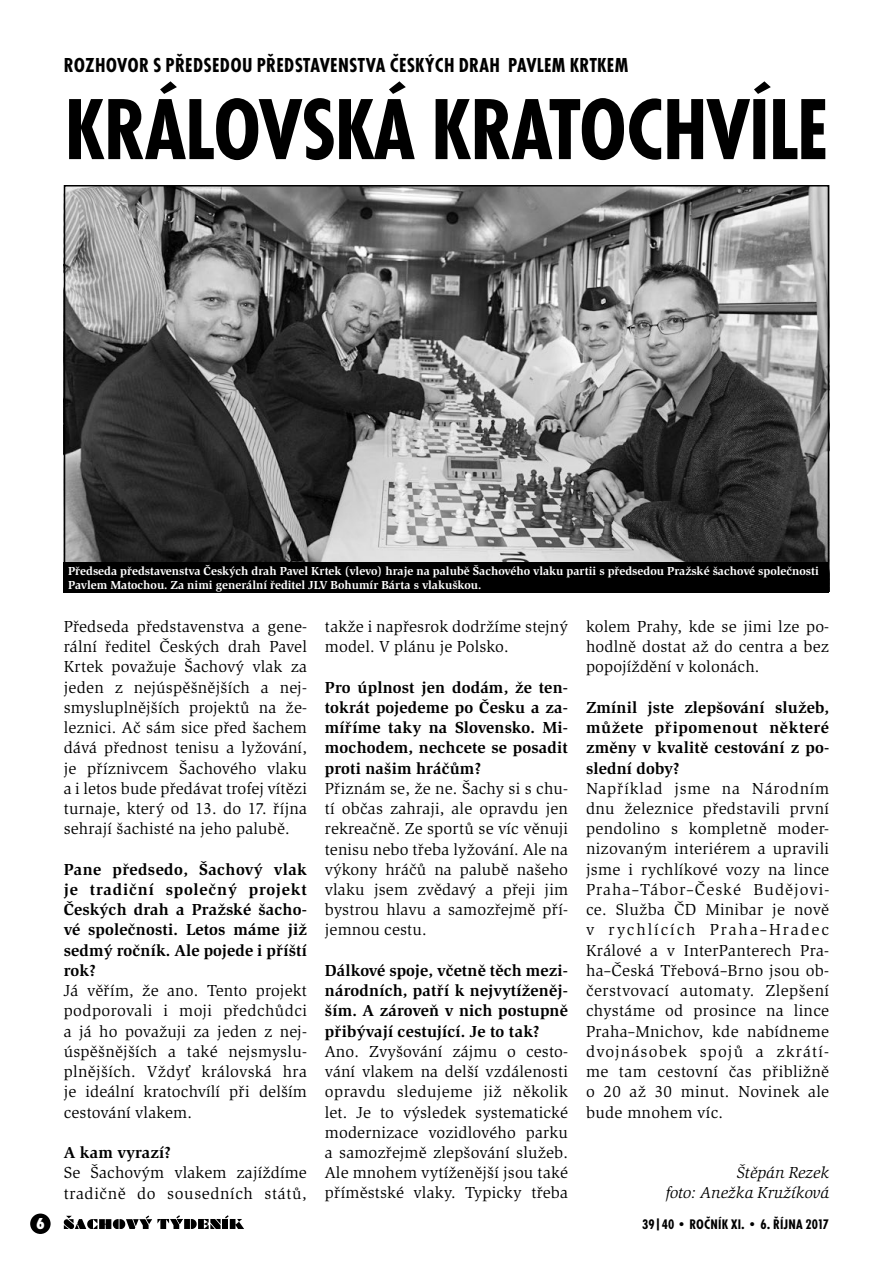
<style>
.page{position:relative;width:893px;height:1263px;background:#fff}
.page>*{position:absolute;margin:0;border:0;box-sizing:border-box;transform-origin:0 0}
.t1{font:700 condensed 90px "Futura TOT";letter-spacing:-.015em;color:#000}
.t2{font:700 condensed 21px "Futura TOT";letter-spacing:.015em;color:#000}
.t3{font:16.5px/20.2px "Slimbach Itc TOT";letter-spacing:.01em;color:#000;text-align:justify}
.t4{font:700 16.5px/20.2px "Slimbach Itc TOT";letter-spacing:.01em;color:#000;text-align:justify}
.t5{font:italic 16.5px/20.2px "Slimbach Itc TOT";color:#000;text-align:right}
.t6{font:16.5px "Futura TOT Extr Bold Cond";color:#fff}
.t7{font:700 condensed 14.4px "Futura TOT";letter-spacing:.015em;color:#000}
.t8{font:700 12px/13.5px "Slimbach Itc TOT";color:#fff}
</style>
<div class="page">
<div style="left:30px;top:1213px;width:21px;height:21px;background:#000;border-radius:50%"></div>
<svg style="left:64px;top:1215px;width:180px;height:14px"></svg>
<img style="left:67px;top:188px;width:759px;height:374px">
<div style="left:64px;top:562px;width:765px;height:31px;background:#000"></div>
<p class="t2" style="left:64px;top:53px;width:566px">ROZHOVOR S PŘEDSEDOU PŘEDSTAVENSTVA ČESKÝCH DRAH PAVLEM KRTKEM</p>
<h1 class="t1" style="left:64px;top:77px;width:766px">KRÁLOVSKÁ KRATOCHVÍLE</h1>
<p class="t8" style="left:68px;top:565px;width:752px">Předseda představenstva Českých drah Pavel Krtek (vlevo) hraje na palubě Šachového vlaku partii s předsedou Pražské šachové společnosti<br>Pavlem Matochou. Za nimi generální ředitel JLV Bohumír Bárta s vlakuškou.</p>
<p class="t3" style="left:64px;top:616px;width:245px">Předseda představenstva a gene&shy;rální ředitel Českých drah Pavel Krtek považuje Šachový vlak za jeden z nejúspěšnějších a nej&shy;smysluplnějších projektů na že&shy;leznici. Ač sám sice před šachem dává přednost tenisu a lyžování, je příznivcem Šachového vlaku a i letos bude předávat trofej vítězi turnaje, který od 13. do 17. října sehrají šachisté na jeho palubě.</p>
<p class="t4" style="left:64px;top:859px;width:245px">Pane předsedo, Šachový vlak je tradiční společný projekt Českých drah a Pražské šacho&shy;vé společnosti. Letos máme již sedmý ročník. Ale pojede i příští rok?</p>
<p class="t3" style="left:64px;top:981px;width:245px">Já věřím, že ano. Tento projekt podporovali i moji předchůdci a já ho považuji za jeden z nej&shy;úspěšnějších a také nejsmyslu&shy;plnějších. Vždyť královská hra je ideální kratochvílí při delším cestování vlakem.</p>
<p class="t4" style="left:64px;top:1142px;width:109px">A kam vyrazí?</p>
<p class="t3" style="left:64px;top:1163px;width:245px">Se Šachovým vlakem zajíždíme tradičně do sousedních států,</p>
<p class="t3" style="left:325px;top:616px;width:245px">takže i napřesrok dodržíme stejný model. V plánu je Polsko.</p>
<p class="t4" style="left:325px;top:677px;width:245px">Pro úplnost jen dodám, že ten&shy;tokrát pojedeme po Česku a za&shy;míříme taky na Slovensko. Mi&shy;mochodem, nechcete se posadit proti našim hráčům?</p>
<p class="t3" style="left:325px;top:778px;width:245px">Přiznám se, že ne. Šachy si s chu&shy;tí občas zahraji, ale opravdu jen rekreačně. Ze sportů se víc věnuji tenisu nebo třeba lyžování. Ale na výkony hráčů na palubě našeho vlaku jsem zvědavý a přeji jim bystrou hlavu a samozřejmě pří&shy;jemnou cestu.</p>
<p class="t4" style="left:325px;top:960px;width:245px">Dálkové spoje, včetně těch mezi&shy;národních, patří k nejvytíženěj&shy;ším. A zároveň v nich postupně přibývají cestující. Je to tak?</p>
<p class="t3" style="left:325px;top:1041px;width:245px">Ano. Zvyšování zájmu o cesto&shy;vání vlakem na delší vzdálenosti opravdu sledujeme již několik let. Je to výsledek systematické modernizace vozidlového parku a samozřejmě zlepšování služeb.<br>Ale mnohem vytíženější jsou také příměstské vlaky. Typicky třeba</p>
<p class="t3" style="left:586px;top:616px;width:245px">kolem Prahy, kde se jimi lze po&shy;hodlně dostat až do centra a bez popojíždění v kolonách.</p>
<p class="t4" style="left:586px;top:697px;width:245px">Zmínil jste zlepšování služeb, můžete připomenout některé změny v kvalitě cestování z po&shy;slední doby?</p>
<p class="t3" style="left:586px;top:778px;width:245px">Například jsme na Národním dnu železnice představili první pendolino s kompletně moder&shy;nizovaným interiérem a upravili jsme i rychlíkové vozy na lince Praha–Tábor–České Budějovi&shy;ce. Služba ČD Minibar je nově v rychlících Praha–Hradec Králové a v InterPanterech Pra&shy;ha–Česká Třebová–Brno jsou ob&shy;čerstvovací automaty. Zlepšení chystáme od prosince na lince Praha–Mnichov, kde nabídneme dvojnásobek spojů a zkrátí&shy;me tam cestovní čas přibližně o 20 až 30 minut. Novinek ale bude mnohem víc.</p>
<p class="t5" style="left:665px;top:1163px;width:165px">Štěpán Rezek<br>foto: Anežka Kružíková</p>
<p class="t6" style="left:36px;top:1214px;width:10px">6</p>
<p class="t7" style="left:642px;top:1216px;width:189px">39|40 • ROČNÍK XI. • 6. ŘÍJNA 2017</p>
</div>
